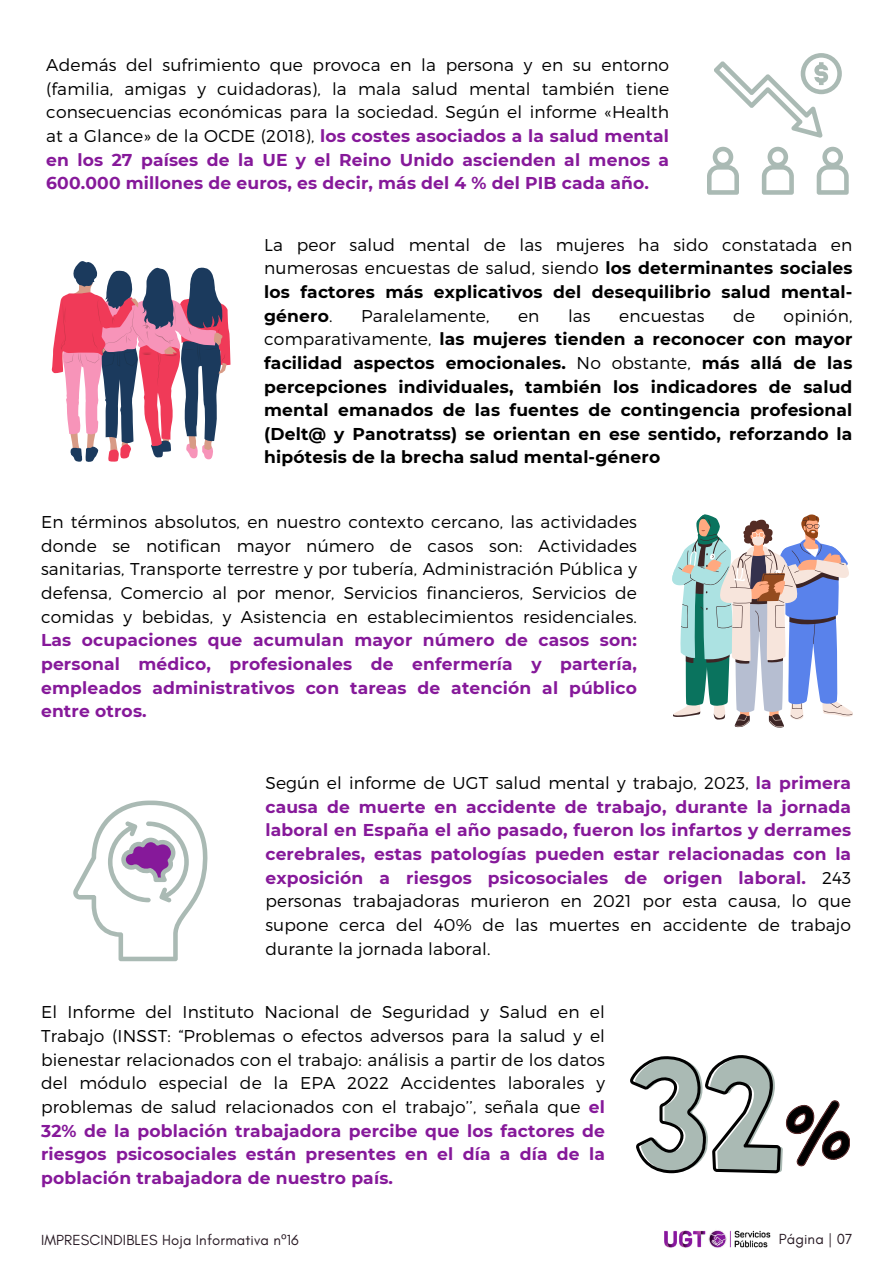
<style>
.page{position:relative;width:894px;height:1264px;background:#fff}
.page>*{position:absolute;margin:0;border:0;box-sizing:border-box;transform-origin:0 0}
.t1{font:300 17.1px/23.7px "Montserrat";letter-spacing:.01em;color:#000;text-align:justify}
.t2{font:700 17.1px/23.7px "Montserrat";letter-spacing:.01em;color:#86199a;text-align:justify}
.t3{font:700 17.1px/23.7px "Montserrat";letter-spacing:.01em;color:#000;text-align:justify}
.t4{font:14.85px "Glacial Indifference";letter-spacing:.01em;color:#291b25}
.s1{font-weight:700;color:#86199a}
.s2{font-weight:300}
.s3{font-weight:300;color:#000}
.s4{font-family:"Noto Sans"}
</style>
<div class="page">
<img style="left:664px;top:1230px;width:107px;height:18px">
<svg style="left:816px;top:147px;width:32px;height:48px"></svg>
<svg style="left:761px;top:147px;width:32px;height:48px"></svg>
<svg style="left:707px;top:147px;width:31px;height:48px"></svg>
<svg style="left:714px;top:53px;width:127px;height:85px"></svg>
<svg style="left:51px;top:261px;width:179px;height:201px"></svg>
<svg style="left:672px;top:514px;width:180px;height:214px"></svg>
<svg style="left:787px;top:566px;width:8px;height:18px"></svg>
<svg style="left:73px;top:800px;width:135px;height:161px"></svg>
<svg style="left:630px;top:1055px;width:219px;height:119px"></svg>
<p class="t1" style="left:46px;top:52px;width:624px">Además del sufrimiento que provoca en la persona y en su entorno (familia, amigas y cuidadoras), la mala salud mental también tiene consecuencias económicas para la sociedad. Según el informe «Health at a Glance» de la OCDE (2018), <span class="s1">los costes asociados a la salud mental en los 27 países de la UE y el Reino Unido ascienden al menos a 600.000 millones de euros, es decir, más del 4 % del PIB cada año.</span></p>
<p class="t3" style="left:264px;top:233px;width:589px"><span class="s2">La peor salud mental de las mujeres ha sido constatada en numerosas encuestas de salud, siendo</span> los determinantes sociales los factores más explicativos del desequilibrio salud mental&shy;género<span class="s2">.</span></p>
<p class="t3" style="left:264px;top:304px;width:589px;text-indent:519px"><span class="s2">opinión, comparativamente,</span> las mujeres tienden a reconocer con mayor facilidad aspectos emocionales. <span class="s2">No obstante,</span> más allá de las percepciones individuales, también los indicadores de salud mental emanados de las fuentes de contingencia profesional (Delt@ y Panotratss) se orientan en ese sentido, reforzando la hipótesis de la brecha salud mental-género</p>
<p class="t1" style="left:361px;top:303px;width:130px">Paralelamente,</p>
<p class="t1" style="left:518px;top:303px;width:23px">en</p>
<p class="t1" style="left:568px;top:303px;width:24px">las</p>
<p class="t1" style="left:619px;top:303px;width:87px">encuestas</p>
<p class="t1" style="left:733px;top:303px;width:23px">de</p>
<p class="t1" style="left:41px;top:509px;width:597px">En términos absolutos, en nuestro contexto cercano, las actividades donde se notifican mayor número de casos son: Actividades sanitarias, Transporte terrestre y por tubería, Administración Pública y defensa, Comercio al por menor, Servicios financieros, Servicios de comidas y bebidas, y Asistencia en establecimientos residenciales.</p>
<p class="t2" style="left:41px;top:628px;width:597px">Las ocupaciones que acumulan mayor número de casos son: personal médico, profesionales de enfermería y partería, empleados administrativos con tareas de atención al público entre otros.</p>
<p class="t2" style="left:265px;top:771px;width:587px"><span class="s3">Según el informe de UGT salud mental y trabajo, 2023,</span> la primera causa de muerte en accidente de trabajo, durante la jornada laboral en España el año pasado, fueron los infartos y derrames cerebrales, estas patologías pueden estar relacionadas con la exposición a riesgos psicosociales de origen laboral. <span class="s3">243 personas trabajadoras murieron en 2021 por esta causa, lo que supone cerca del 40% de las muertes en accidente de trabajo durante la jornada laboral.</span></p>
<p class="t1" style="left:41px;top:999px;width:565px">El Informe del Instituto Nacional de Seguridad y Salud en el Trabajo (INSST: “Problemas o efectos adversos para la salud y el bienestar relacionados con el trabajo: análisis a partir de los datos del módulo especial de la EPA 2022 Accidentes laborales y problemas de salud relacionados con el trabajo’’, señala que <span class="s1">el 32% de la población trabajadora percibe que los factores de riesgos psicosociales están presentes en el día a día de la población trabajadora de nuestro país.</span></p>
<p class="t4" style="left:41px;top:1230px;width:259px">IMPRESCINDIBLES Hoja Informativa n<span class="s4">º</span>16</p>
<p class="t4" style="left:778px;top:1229px;width:75px">Página | 07</p>
</div>
